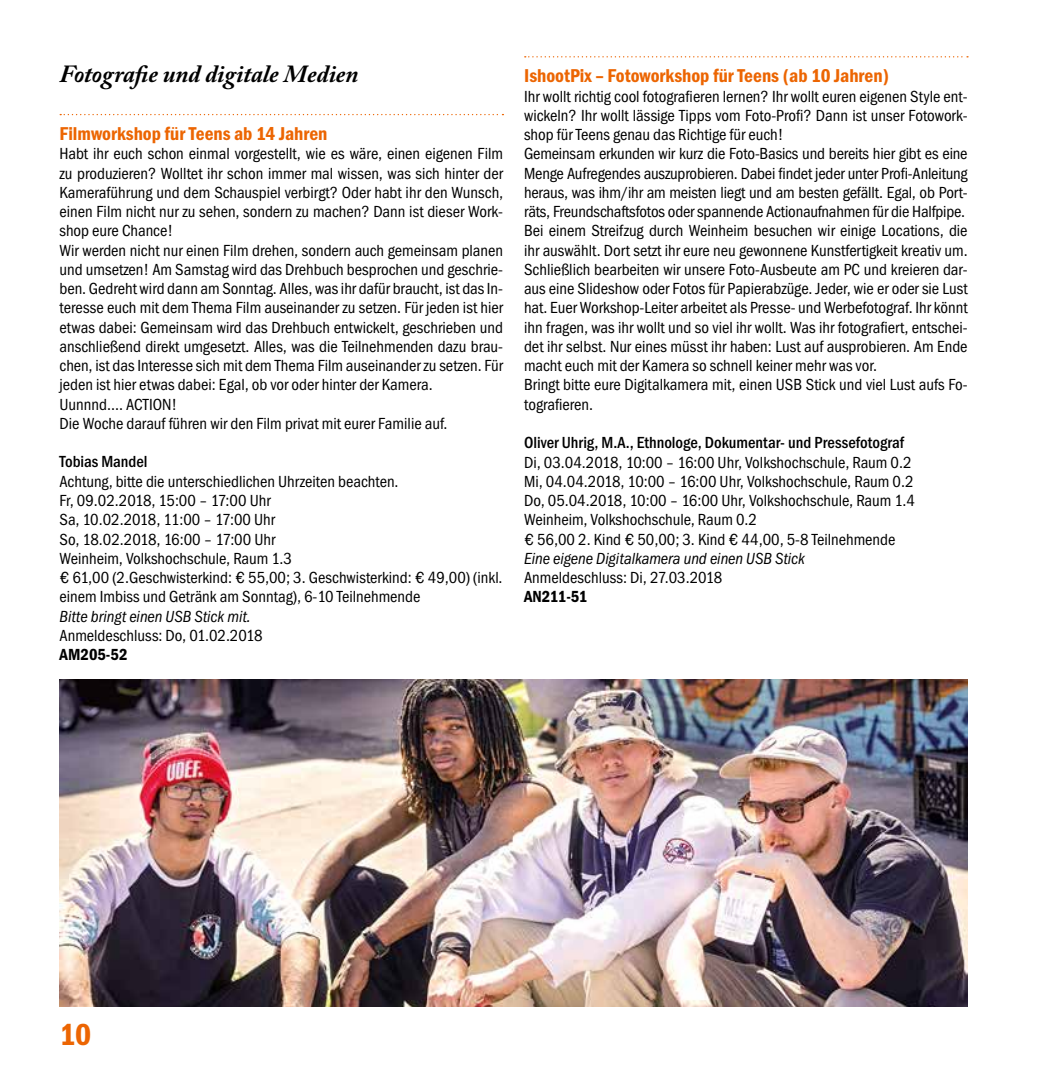
<style>
.page{position:relative;width:1057px;height:1072px;background:#fff}
.page>*{position:absolute;margin:0;border:0;box-sizing:border-box;transform-origin:0 0}
.t1{font:600 condensed 31.5px "Franklin Gothic";color:#ec6502}
.t2{font:italic 700 24.5px "Adobe Caslon Pro";color:#000}
.t3{font:600 condensed 19.25px "Franklin Gothic";color:#ec6502}
.t4{font:condensed 16.62px/19.2px "Franklin Gothic";color:#000}
.t5{font:500 condensed 16.62px "Franklin Gothic";color:#000}
.t6{font:italic condensed 16.62px "Franklin Gothic";letter-spacing:-.005em;color:#000}
.t7{font:600 condensed 16.62px "Franklin Gothic";color:#000}
</style>
<div class="page">
<svg style="left:60px;top:114px;width:443px;height:1px"></svg>
<svg style="left:525px;top:56px;width:443px;height:1px"></svg>
<img style="left:60px;top:679px;width:907px;height:327px">
<h2 class="t2" style="left:60px;top:59px;width:300px">Fotografie und digitale Medien</h2>
<p class="t3" style="left:60px;top:123px;width:269px">Filmworkshop für Teens ab 14 Jahren</p>
<p class="t4" style="left:60px;top:144px;width:445px">Habt ihr euch schon einmal vorgestellt, wie es wäre, einen eigenen Film zu produzieren? Wolltet ihr schon immer mal wissen, was sich hinter der Kameraführung und dem Schauspiel verbirgt? Oder habt ihr den Wunsch, einen Film nicht nur zu sehen, sondern zu machen? Dann ist dieser Work&shy;shop eure Chance!<br>Wir werden nicht nur einen Film drehen, sondern auch gemeinsam planen und umsetzen! Am Samstag wird das Drehbuch besprochen und geschrie&shy;ben. Gedreht wird dann am Sonntag. Alles, was ihr dafür braucht, ist das In&shy;teresse euch mit dem Thema Film auseinander zu setzen. Für jeden ist hier etwas dabei: Gemeinsam wird das Drehbuch entwickelt, geschrieben und anschließend direkt umgesetzt. Alles, was die Teilnehmenden dazu brau&shy;chen, ist das Interesse sich mit dem Thema Film auseinander zu setzen. Für jeden ist hier etwas dabei: Egal, ob vor oder hinter der Kamera.<br>Uunnnd.... ACTION!<br>Die Woche darauf führen wir den Film privat mit eurer Familie auf.</p>
<p class="t5" style="left:60px;top:452px;width:89px">Tobias Mandel</p>
<p class="t4" style="left:60px;top:472px;width:444px">Achtung, bitte die unterschiedlichen Uhrzeiten beachten.<br>Fr, 09.02.2018, 15:00 – 17:00 Uhr<br>Sa, 10.02.2018, 11:00 – 17:00 Uhr<br>So, 18.02.2018, 16:00 – 17:00 Uhr<br>Weinheim, Volkshochschule, Raum 1.3<br>€ 61,00 (2.Geschwisterkind: € 55,00; 3. Geschwisterkind: € 49,00) (inkl. einem Imbiss und Getränk am Sonntag), 6-10 Teilnehmende</p>
<p class="t6" style="left:60px;top:607px;width:193px">Bitte bringt einen USB Stick mit.</p>
<p class="t4" style="left:60px;top:626px;width:205px">Anmeldeschluss: Do, 01.02.2018</p>
<p class="t7" style="left:60px;top:645px;width:69px">AM205-52</p>
<p class="t3" style="left:524px;top:65px;width:366px">IshootPix – Fotoworkshop für Teens (ab 10 Jahren)</p>
<p class="t4" style="left:524px;top:87px;width:445px">Ihr wollt richtig cool fotografieren lernen? Ihr wollt euren eigenen Style ent&shy;wickeln? Ihr wollt lässige Tipps vom Foto-Profi? Dann ist unser Fotowork&shy;shop für Teens genau das Richtige für euch!<br>Gemeinsam erkunden wir kurz die Foto-Basics und bereits hier gibt es eine Menge Aufregendes auszuprobieren. Dabei findet jeder unter Profi-Anleitung heraus, was ihm/ihr am meisten liegt und am besten gefällt. Egal, ob Port&shy;räts, Freundschaftsfotos oder spannende Actionaufnahmen für die Halfpipe.<br>Bei einem Streifzug durch Weinheim besuchen wir einige Locations, die ihr auswählt. Dort setzt ihr eure neu gewonnene Kunstfertigkeit kreativ um.<br>Schließlich bearbeiten wir unsere Foto-Ausbeute am PC und kreieren dar&shy;aus eine Slideshow oder Fotos für Papierabzüge. Jeder, wie er oder sie Lust hat. Euer Workshop-Leiter arbeitet als Presse- und Werbefotograf. Ihr könnt ihn fragen, was ihr wollt und so viel ihr wollt. Was ihr fotografiert, entschei&shy;det ihr selbst. Nur eines müsst ihr haben: Lust auf ausprobieren. Am Ende macht euch mit der Kamera so schnell keiner mehr was vor.<br>Bringt bitte eure Digitalkamera mit, einen USB Stick und viel Lust aufs Fo&shy;tografieren.</p>
<p class="t5" style="left:524px;top:433px;width:381px">Oliver Uhrig, M.A., Ethnologe, Dokumentar- und Pressefotograf</p>
<p class="t4" style="left:524px;top:452px;width:392px">Di, 03.04.2018, 10:00 – 16:00 Uhr, Volkshochschule, Raum 0.2<br>Mi, 04.04.2018, 10:00 – 16:00 Uhr, Volkshochschule, Raum 0.2<br>Do, 05.04.2018, 10:00 – 16:00 Uhr, Volkshochschule, Raum 1.4<br>Weinheim, Volkshochschule, Raum 0.2<br>€ 56,00 2. Kind € 50,00; 3. Kind € 44,00, 5-8 Teilnehmende</p>
<p class="t6" style="left:524px;top:549px;width:282px">Eine eigene Digitalkamera und einen USB Stick</p>
<p class="t4" style="left:524px;top:568px;width:200px">Anmeldeschluss: Di, 27.03.2018</p>
<p class="t7" style="left:524px;top:587px;width:65px">AN211-51</p>
<h1 class="t1" style="left:60px;top:1016px;width:33px">10</h1>
</div>
